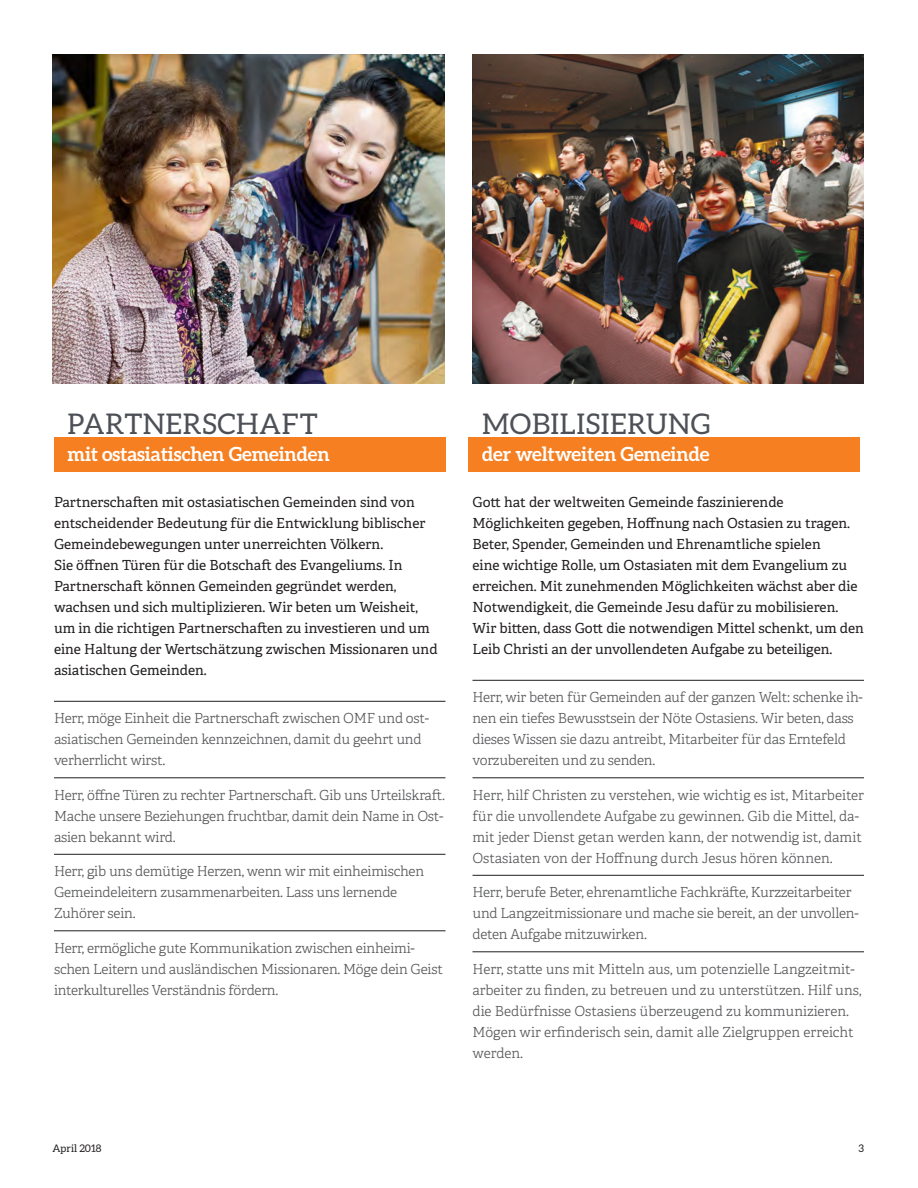
<style>
.page{position:relative;width:918px;height:1188px;background:#fff}
.page>*{position:absolute;margin:0;border:0;box-sizing:border-box;transform-origin:0 0}
.t1{font:28.5px "Aleo";letter-spacing:.02em;color:#4d5056}
.t2{font:700 19.5px "Aleo";letter-spacing:-.01em;color:#fff}
.line_points{font:300 13.8px/21px "Adelle";letter-spacing:-.015em;color:#57585a}
.first_paragraph{font:13.8px/21px "Adelle";color:#231f20}
.t3{font:10.5px "Aleo";color:#231f20}
</style>
<div class="page">
<hr style="left:54px;top:701px;width:392px;height:1px;background:#231f20">
<hr style="left:54px;top:777px;width:392px;height:1px;background:#231f20">
<hr style="left:54px;top:854px;width:392px;height:1px;background:#231f20">
<hr style="left:54px;top:930px;width:392px;height:1px;background:#231f20">
<img style="left:53px;top:54px;width:391px;height:329px">
<img style="left:472px;top:54px;width:392px;height:329px">
<hr style="left:472px;top:680px;width:392px;height:1px;background:#231f20">
<hr style="left:472px;top:777px;width:392px;height:1px;background:#231f20">
<hr style="left:472px;top:875px;width:392px;height:1px;background:#231f20">
<hr style="left:472px;top:951px;width:392px;height:1px;background:#231f20">
<div style="left:54px;top:437px;width:392px;height:35px;background:#f57f21"></div>
<div style="left:469px;top:437px;width:391px;height:35px;background:#f57f21"></div>
<p class="t1" style="left:68px;top:408px;width:252px">PARTNERSCHAFT</p>
<p class="t2" style="left:68px;top:442px;width:264px">mit ostasiatischen Gemeinden</p>
<p class="first_paragraph" style="left:54px;top:491px;width:385px">Partnerschaften mit ostasiatischen Gemeinden sind von entscheidender Bedeutung für die Entwicklung biblischer Gemeindebewegungen unter unerreichten Völkern.<br>Sie öffnen Türen für die Botschaft des Evangeliums. In Partnerschaft können Gemeinden gegründet werden, wachsen und sich multiplizieren. Wir beten um Weisheit, um in die richtigen Partnerschaften zu investieren und um eine Haltung der Wertschätzung zwischen Missionaren und asiatischen Gemeinden.</p>
<p class="line_points" style="left:54px;top:708px;width:377px">Herr, möge Einheit die Partnerschaft zwischen OMF und ost&shy;asiatischen Gemeinden kennzeichnen, damit du geehrt und verherrlicht wirst.</p>
<p class="line_points" style="left:54px;top:784px;width:392px;text-align:justify">Herr, öffne Türen zu rechter Partnerschaft. Gib uns Urteilskraft.<br>Mache unsere Beziehungen fruchtbar, damit dein Name in Ost&shy;asien bekannt wird.</p>
<p class="line_points" style="left:54px;top:861px;width:372px">Herr, gib uns demütige Herzen, wenn wir mit einheimischen<br>Gemeindeleitern zusammenarbeiten. Lass uns lernende<br>Zuhörer sein.</p>
<p class="line_points" style="left:54px;top:937px;width:390px">Herr, ermögliche gute Kommunikation zwischen einheimi&shy;schen Leitern und ausländischen Missionaren. Möge dein Geist interkulturelles Verständnis fördern.</p>
<p class="t1" style="left:482px;top:408px;width:230px">MOBILISIERUNG</p>
<p class="t2" style="left:482px;top:442px;width:229px">der weltweiten Gemeinde</p>
<p class="first_paragraph" style="left:472px;top:491px;width:393px">Gott hat der weltweiten Gemeinde faszinierende Möglichkeiten gegeben, Hoffnung nach Ostasien zu tragen.<br>Beter, Spender, Gemeinden und Ehrenamtliche spielen<br>eine wichtige Rolle, um Ostasiaten mit dem Evangelium zu erreichen. Mit zunehmenden Möglichkeiten wächst aber die Notwendigkeit, die Gemeinde Jesu dafür zu mobilisieren.<br>Wir bitten, dass Gott die notwendigen Mittel schenkt, um den Leib Christi an der unvollendeten Aufgabe zu beteiligen.</p>
<p class="line_points" style="left:472px;top:686px;width:392px">Herr, wir beten für Gemeinden auf der ganzen Welt: schenke ih&shy;nen ein tiefes Bewusstsein der Nöte Ostasiens. Wir beten, dass dieses Wissen sie dazu antreibt, Mitarbeiter für das Erntefeld vorzubereiten und zu senden.</p>
<p class="line_points" style="left:472px;top:784px;width:393px">Herr, hilf Christen zu verstehen, wie wichtig es ist, Mitarbeiter für die unvollendete Aufgabe zu gewinnen. Gib die Mittel, da&shy;mit jeder Dienst getan werden kann, der notwendig ist, damit Ostasiaten von der Hoffnung durch Jesus hören können.</p>
<p class="line_points" style="left:472px;top:882px;width:388px">Herr, berufe Beter, ehrenamtliche Fachkräfte, Kurzzeitarbeiter und Langzeitmissionare und mache sie bereit, an der unvollen&shy;deten Aufgabe mitzuwirken.</p>
<p class="line_points" style="left:472px;top:958px;width:390px">Herr, statte uns mit Mitteln aus, um potenzielle Langzeitmit&shy;arbeiter zu finden, zu betreuen und zu unterstützen. Hilf uns, die Bedürfnisse Ostasiens überzeugend zu kommunizieren.<br>Mögen wir erfinderisch sein, damit alle Zielgruppen erreicht werden.</p>
<p class="t3" style="left:53px;top:1143px;width:51px">April 2018</p>
<p class="t3" style="left:858px;top:1143px;width:7px">3</p>
</div>
